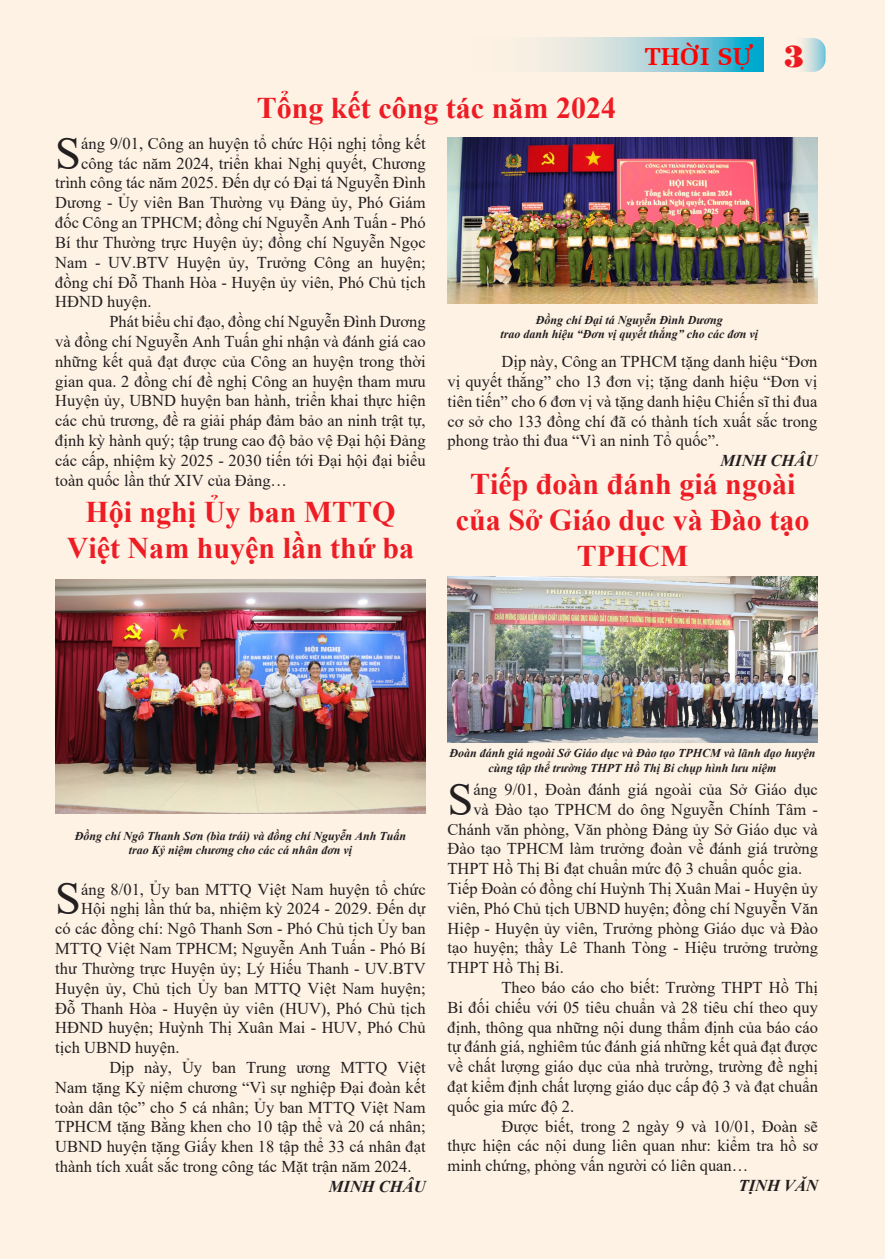
<style>
.page{position:relative;width:885px;height:1259px;background:#fff}
.page>*{position:absolute;margin:0;border:0;box-sizing:border-box;transform-origin:0 0}
.t1{font:46.35px "Times New Roman";color:#231f20}
.t2{font:700 30px/36px "Times New Roman";color:#ee1d25;text-align:center}
.t3{font:24px "VNI Meli Bold";color:#f00}
.t4{font:16.5px/19.8px "Times New Roman";color:#231f20;text-align:justify}
.t5{font:italic 700 16.5px "Times New Roman";color:#231f20}
.t6{font:italic 700 12px/14.4px "Times New Roman";color:#231f20;text-align:center}
.s1{font-family:"VNI Meli"}
.s2{font-family:"VNI Bodon Poster";font-size:30px;color:#ee1d23}
</style>
<div class="page">
<div style="left:0;top:0;width:884px;height:1259px;background:#fef2e4"></div>
<img style="left:447px;top:137px;width:370px;height:166px">
<img style="left:55px;top:580px;width:370px;height:233px">
<svg style="left:541px;top:38px;width:222px;height:34px"></svg>
<svg style="left:764px;top:38px;width:61px;height:34px"></svg>
<img style="left:447px;top:576px;width:370px;height:166px">
<p class="t2" style="left:256px;top:89px;width:361px">Tổng kết công tác năm 2024</p>
<p class="t3" style="left:645px;top:38px;width:161px">THÔØI SÖ<span class="s1">Ï</span> <span class="s2">3</span></p>
<p class="t1" style="left:55px;top:120px;width:27px">S</p>
<p class="t4" style="left:81px;top:133px;width:346px">áng 9/01, Công an huyện tổ chức Hội nghị tổng kết</p>
<p class="t4" style="left:81px;top:153px;width:346px">công tác năm 2024, triển khai Nghị quyết, Chương</p>
<p class="t4" style="left:55px;top:172px;width:372px">trình công tác năm 2025. Đến dự có Đại tá Nguyễn Đình</p>
<p class="t4" style="left:55px;top:192px;width:372px">Dương - Ủy viên Ban Thường vụ Đảng ủy, Phó Giám</p>
<p class="t4" style="left:55px;top:212px;width:372px">đốc Công an TPHCM; đồng chí Nguyễn Anh Tuấn - Phó</p>
<p class="t4" style="left:55px;top:232px;width:372px">Bí thư Thường trực Huyện ủy; đồng chí Nguyễn Ngọc</p>
<p class="t4" style="left:55px;top:252px;width:372px">Nam - UV.BTV Huyện ủy, Trưởng Công an huyện;</p>
<p class="t4" style="left:55px;top:271px;width:372px">đồng chí Đỗ Thanh Hòa - Huyện ủy viên, Phó Chủ tịch</p>
<p class="t4" style="left:55px;top:291px;width:98px">HĐND huyện.</p>
<p class="t4" style="left:55px;top:311px;width:372px;text-indent:54px">Phát biểu chỉ đạo, đồng chí Nguyễn Đình Dương và đồng chí Nguyễn Anh Tuấn ghi nhận và đánh giá cao những kết quả đạt được của Công an huyện trong thời gian qua. 2 đồng chí đề nghị Công an huyện tham mưu Huyện ủy, UBND huyện ban hành, triển khai thực hiện các chủ trương, đề ra giải pháp đảm bảo an ninh trật tự, định kỳ hành quý; tập trung cao độ bảo vệ Đại hội Đảng các cấp, nhiệm kỳ 2025 - 2030 tiến tới Đại hội đại biểu toàn quốc lần thứ XIV của Đảng…</p>
<p class="t2" style="left:67px;top:493px;width:349px">Hội nghị Ủy ban MTTQ<br>Việt Nam huyện lần thứ ba</p>
<p class="t6" style="left:536px;top:312px;width:188px">Đồng chí Đại tá Nguyễn Đình Dương</p>
<p class="t6" style="left:500px;top:327px;width:259px">trao danh hiệu “Đơn vị quyết thắng” cho các đơn vị</p>
<p class="t4" style="left:501px;top:351px;width:317px">Dịp này, Công an TPHCM tặng danh hiệu “Đơn</p>
<p class="t4" style="left:447px;top:371px;width:371px">vị quyết thắng” cho 13 đơn vị; tặng danh hiệu “Đơn vị</p>
<p class="t4" style="left:447px;top:391px;width:371px">tiên tiến” cho 6 đơn vị và tặng danh hiệu Chiến sĩ thi đua</p>
<p class="t4" style="left:447px;top:411px;width:371px">cơ sở cho 133 đồng chí đã có thành tích xuất sắc trong</p>
<p class="t4" style="left:447px;top:430px;width:273px">phong trào thi đua “Vì an ninh Tổ quốc”.</p>
<p class="t5" style="left:720px;top:449px;width:98px">MINH CHÂU</p>
<p class="t2" style="left:456px;top:465px;width:355px">Tiếp đoàn đánh giá ngoài của Sở Giáo dục và Đào tạo<br>TPHCM</p>
<p class="t6" style="left:75px;top:828px;width:333px">Đồng chí Ngô Thanh Sơn (bìa trái) và đồng chí Nguyễn Anh Tuấn</p>
<p class="t6" style="left:129px;top:842px;width:225px">trao Kỷ niệm chương cho các cá nhân đơn vị</p>
<p class="t1" style="left:55px;top:866px;width:27px">S</p>
<p class="t4" style="left:81px;top:878px;width:346px">áng 8/01, Ủy ban MTTQ Việt Nam huyện tổ chức</p>
<p class="t4" style="left:81px;top:898px;width:346px">Hội nghị lần thứ ba, nhiệm kỳ 2024 - 2029. Đến dự</p>
<p class="t4" style="left:55px;top:918px;width:372px">có các đồng chí: Ngô Thanh Sơn - Phó Chủ tịch Ủy ban</p>
<p class="t4" style="left:55px;top:938px;width:372px">MTTQ Việt Nam TPHCM; Nguyễn Anh Tuấn - Phó Bí</p>
<p class="t4" style="left:55px;top:958px;width:372px">thư Thường trực Huyện ủy; Lý Hiếu Thanh - UV.BTV</p>
<p class="t4" style="left:55px;top:977px;width:372px">Huyện ủy, Chủ tịch Ủy ban MTTQ Việt Nam huyện;</p>
<p class="t4" style="left:55px;top:997px;width:372px">Đỗ Thanh Hòa - Huyện ủy viên (HUV), Phó Chủ tịch</p>
<p class="t4" style="left:55px;top:1017px;width:372px">HĐND huyện; Huỳnh Thị Xuân Mai - HUV, Phó Chủ</p>
<p class="t4" style="left:55px;top:1037px;width:126px">tịch UBND huyện.</p>
<p class="t4" style="left:55px;top:1057px;width:372px;text-indent:54px">Dịp này, Ủy ban Trung ương MTTQ Việt Nam tặng Kỷ niệm chương “Vì sự nghiệp Đại đoàn kết toàn dân tộc” cho 5 cá nhân; Ủy ban MTTQ Việt Nam TPHCM tặng Bằng khen cho 10 tập thể và 20 cá nhân; UBND huyện tặng Giấy khen 18 tập thể 33 cá nhân đạt thành tích xuất sắc trong công tác Mặt trận năm 2024.</p>
<p class="t5" style="left:329px;top:1174px;width:98px">MINH CHÂU</p>
<p class="t6" style="left:449px;top:745px;width:367px">Đoàn đánh giá ngoài Sở Giáo dục và Đào tạo TPHCM và lãnh đạo huyện cùng tập thể trường THPT Hồ Thị Bi chụp hình lưu niệm</p>
<p class="t1" style="left:447px;top:766px;width:27px">S</p>
<p class="t4" style="left:473px;top:779px;width:346px">áng 9/01, Đoàn đánh giá ngoài của Sở Giáo dục</p>
<p class="t4" style="left:473px;top:799px;width:346px">và Đào tạo TPHCM do ông Nguyễn Chính Tâm -</p>
<p class="t4" style="left:447px;top:818px;width:372px">Chánh văn phòng, Văn phòng Đảng ủy Sở Giáo dục và</p>
<p class="t4" style="left:447px;top:838px;width:372px">Đào tạo TPHCM làm trưởng đoàn về đánh giá trường</p>
<p class="t4" style="left:447px;top:858px;width:356px">THPT Hồ Thị Bi đạt chuẩn mức độ 3 chuẩn quốc gia.</p>
<p class="t4" style="left:447px;top:878px;width:372px">Tiếp Đoàn có đồng chí Huỳnh Thị Xuân Mai - Huyện ủy viên, Phó Chủ tịch UBND huyện; đồng chí Nguyễn Văn Hiệp - Huyện ủy viên, Trưởng phòng Giáo dục và Đào tạo huyện; thầy Lê Thanh Tòng - Hiệu trưởng trường THPT Hồ Thị Bi.</p>
<p class="t4" style="left:447px;top:977px;width:372px;text-indent:54px">Theo báo cáo cho biết: Trường THPT Hồ Thị Bi đối chiếu với 05 tiêu chuẩn và 28 tiêu chí theo quy định, thông qua những nội dung thẩm định của báo cáo tự đánh giá, nghiêm túc đánh giá những kết quả đạt được về chất lượng giáo dục của nhà trường, trường đề nghị đạt kiểm định chất lượng giáo dục cấp độ 3 và đạt chuẩn quốc gia mức độ 2.</p>
<p class="t4" style="left:447px;top:1115px;width:372px;text-indent:54px">Được biết, trong 2 ngày 9 và 10/01, Đoàn sẽ thực hiện các nội dung liên quan như: kiểm tra hồ sơ minh chứng, phỏng vấn người có liên quan…</p>
<p class="t5" style="left:738px;top:1174px;width:81px">TỊNH VĂN</p>
</div>
